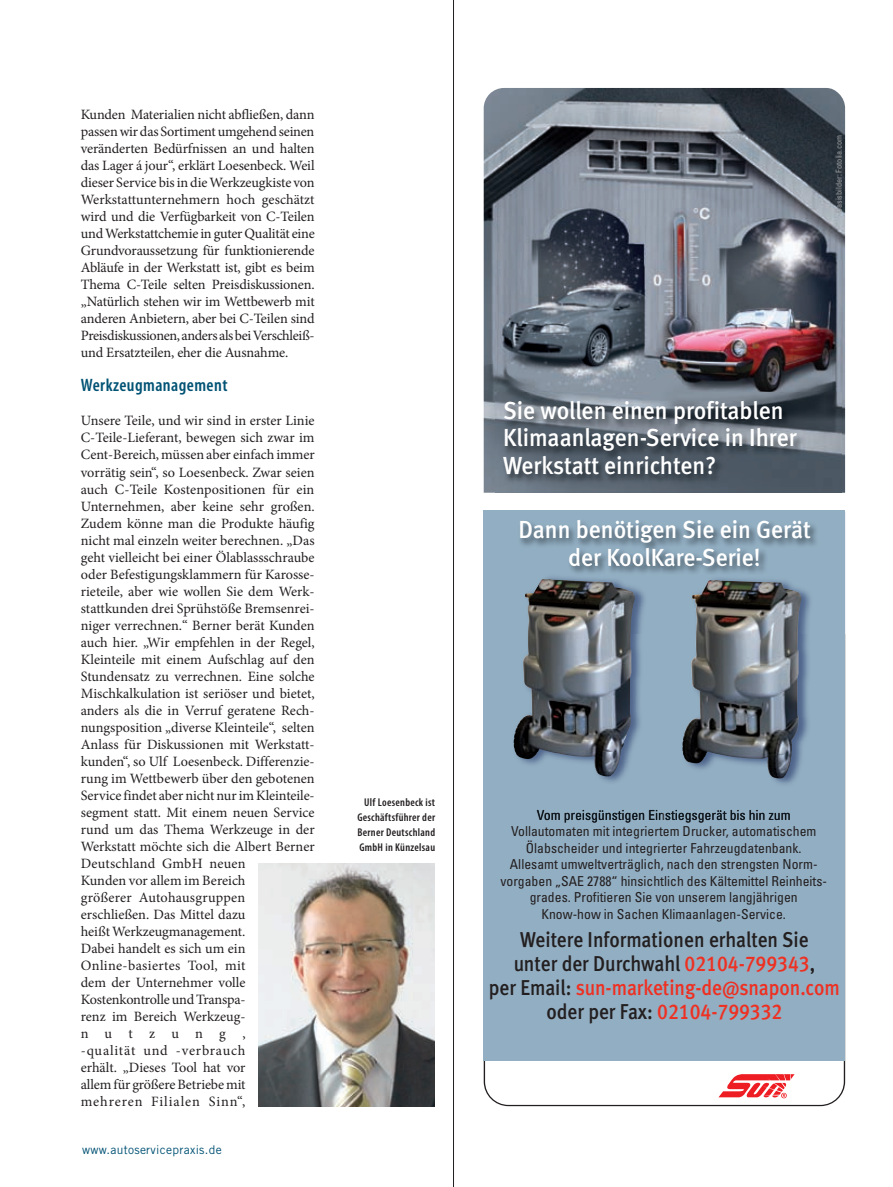
<style>
.page{position:relative;width:893px;height:1187px;background:#fff}
.page>*{position:absolute;margin:0;border:0;box-sizing:border-box;transform-origin:0 0}
.t1{font:24.75px/27.5px "Meta Medium LF";color:#fff;text-align:center;scale:.95 1}
.t2{font:21.45px/23.9px "Meta Medium LF";color:#231f20;text-align:center;scale:.9 1}
.t3{font:600 condensed 18px "Myriad Pro";letter-spacing:.025em;color:#005274}
.t4{font:14.25px/17px "Minion Pro";color:#231f20;text-align:justify}
.t5{font:condensed 13.65px/16.5px "Univers";color:#231f20;text-align:center}
.t6{font:12px "Trade Gothic LT Std";letter-spacing:.025em;color:#005274}
.t7{font:600 condensed 11.25px/15px "Myriad Pro";letter-spacing:.025em;color:#231f20;text-align:justify}
.t8{font:condensed 8.25px "Univers";color:#9d9fa2}
.s1{color:#ee3022}
</style>
<div class="page">
<hr style="left:453px;top:0;width:1px;height:1186px;background:#231f20">
<svg style="left:484px;top:108px;width:361px;height:384px;background:#6b6e79"></svg>
<img style="left:484px;top:88px;width:361px;height:20px">
<svg style="left:484px;top:1059px;width:361px;height:47px"></svg>
<div style="left:484px;top:510px;width:361px;height:549px;background:#92aec2"></div>
<img style="left:520px;top:512px;width:326px;height:121px">
<img style="left:496px;top:392px;width:345px;height:101px">
<img style="left:513px;top:563px;width:149px;height:219px">
<img style="left:537px;top:810px;width:92px;height:12px">
<img style="left:569px;top:563px;width:93px;height:3px">
<img style="left:514px;top:579px;width:121px;height:197px">
<img style="left:665px;top:565px;width:162px;height:219px">
<img style="left:665px;top:565px;width:71px;height:1px">
<img style="left:682px;top:580px;width:119px;height:198px">
<svg style="left:718px;top:1074px;width:77px;height:24px"></svg>
<img style="left:258px;top:863px;width:177px;height:243px">
<p class="t4" style="left:81px;top:106px;width:236px">Kunden Materialien nicht abfließen, dann passen wir das Sortiment umgehend seinen veränderten Bedürfnissen an und halten das Lager á jour“, erklärt Loesenbeck. Weil dieser Service bis in die Werkzeugkiste von Werkstattunternehmern hoch geschätzt wird und die Verfügbarkeit von C-Teilen und Werkstattchemie in guter Qualität eine Grundvoraussetzung für funktionierende Abläufe in der Werkstatt ist, gibt es beim Thema C-Teile selten Preisdiskussionen. „Natürlich stehen wir im Wettbewerb mit anderen Anbietern, aber bei C-Teilen sind Preisdiskussionen, anders als bei Verschleiß&shy;und Ersatzteilen, eher die Ausnahme.</p>
<p class="t3" style="left:81px;top:374px;width:148px">Werkzeugmanagement</p>
<p class="t4" style="left:81px;top:412px;width:236px;text-align:left">Unsere Teile, und wir sind in erster Linie C-Teile-Lieferant, bewegen sich zwar im Cent-Bereich, müssen aber einfach immer vorrätig sein“, so Loesenbeck. Zwar seien auch C-Teile Kostenpositionen für ein Unternehmen, aber keine sehr großen.<br>Zudem könne man die Produkte häufig nicht mal einzeln weiter berechnen. „Das geht vielleicht bei einer Ölablassschraube oder Befestigungsklammern für Karosse&shy;rieteile, aber wie wollen Sie dem Werk&shy;stattkunden drei Sprühstöße Bremsenrei&shy;niger verrechnen.“ Berner berät Kunden auch hier. „Wir empfehlen in der Regel, Kleinteile mit einem Aufschlag auf den Stundensatz zu verrechnen. Eine solche Mischkalkulation ist seriöser und bietet, anders als die in Verruf geratene Rech&shy;nungsposition „diverse Kleinteile“, selten Anlass für Diskussionen mit Werkstatt&shy;kunden“, so Ulf Loesenbeck. Differenzie&shy;rung im Wettbewerb über den gebotenen Service findet aber nicht nur im Kleinteile&shy;segment statt. Mit einem neuen Service rund um das Thema Werkzeuge in der Werkstatt möchte sich die Albert Berner Deutschland GmbH neuen<br>Kunden vor allem im Bereich<br>größerer Autohausgruppen erschließen. Das Mittel dazu<br>heißt Werkzeugmanagement.<br>Dabei handelt es sich um ein Online-basiertes Tool, mit<br>dem der Unternehmer volle Kostenkontrolle und Transpa-<br>renz im Bereich Werkzeug&shy;nutzung,<br>-qualität und -verbrauch<br>erhält. „Dieses Tool hat vor<br>allem für größere Betriebe mit<br>mehreren Filialen Sinn“,</p>
<p class="t6" style="left:82px;top:1141px;width:141px">www.autoservicepraxis.de</p>
<p class="t7" style="left:357px;top:794px;width:79px;text-indent:7px">Ulf Loesenbeck ist Geschäftsführer der Berner Deutschland GmbH in Künzelsau</p>
<p class="t8" style="left:833px;top:213px;width:80px;rotate:-90deg">Basisbilder: Fotolia.com</p>
<h1 class="t1" style="left:503px;top:396px;width:311px;text-align:left">Sie wollen einen profitablen<br>Klimaanlagen-Service in Ihrer<br>Werkstatt einrichten?</h1>
<h1 class="t1" style="left:518px;top:516px;width:309px">Dann benötigen Sie ein Gerät der KoolKare-Serie!</h1>
<p class="t5" style="left:500px;top:806px;width:328px">Vom preisgünstigen Einstiegsgerät bis hin zum Vollautomaten mit integriertem Drucker, automatischem Ölabscheider und integrierter Fahrzeugdatenbank.<br>Allesamt umweltverträglich, nach den strengsten Norm&shy;vorgaben „SAE 2788“ hinsichtlich des Kältemittel Reinheits&shy;grades. Profitieren Sie von unserem langjährigen Know-how in Sachen Klimaanlagen-Service.</p>
<h2 class="t2" style="left:489px;top:927px;width:391px">Weitere Informationen erhalten Sie<br>unter der Durchwahl <span class="s1">02104-799343</span>,<br>per Email: <span class="s1">sun-marketing-de@snapon.com </span>oder per Fax: <span class="s1">02104-799332</span></h2>
</div>
